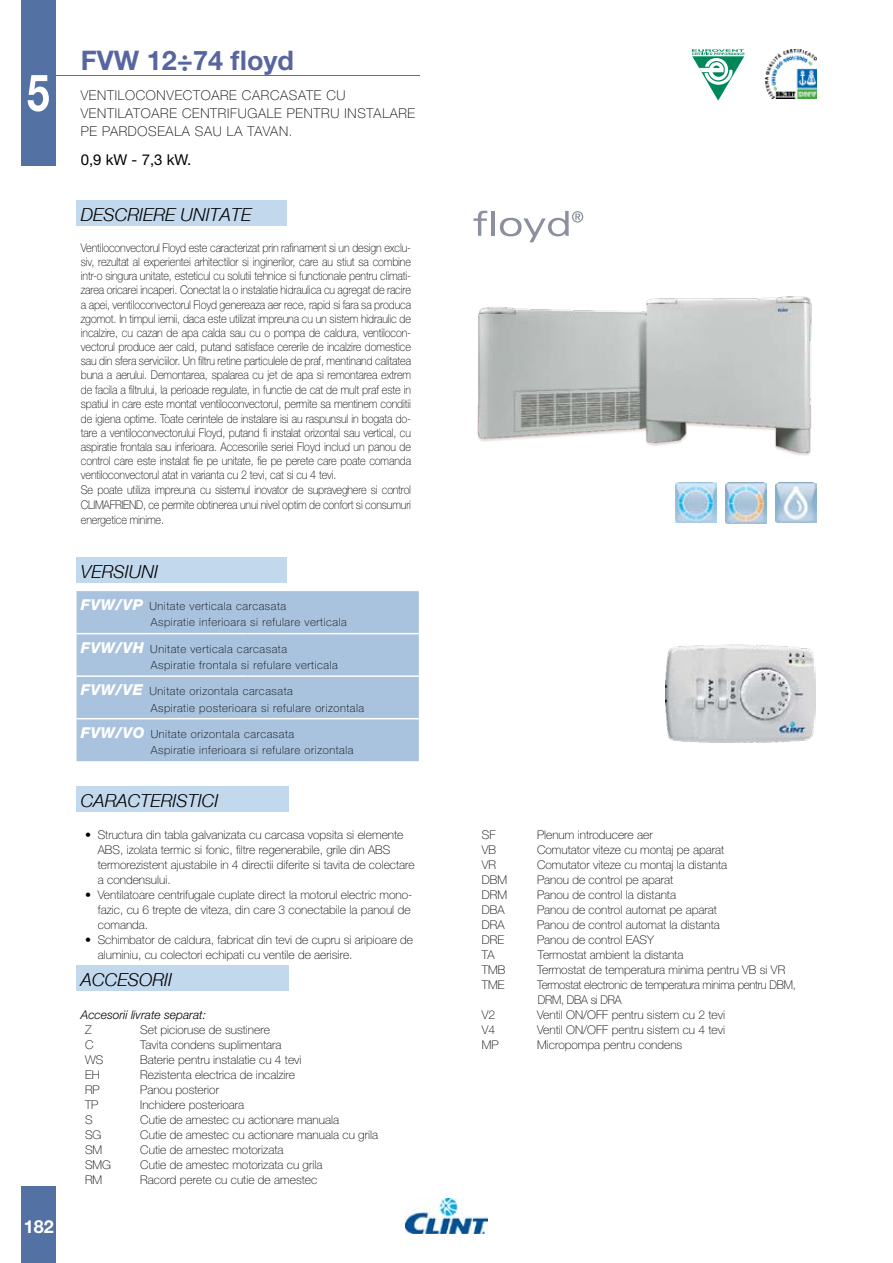
<style>
.page{position:relative;width:893px;height:1263px;background:#fff}
.page>*{position:absolute;margin:0;border:0;box-sizing:border-box;transform-origin:0 0}
.t1{font:700 27px "Helvetica Neue";color:#5866a0}
.t2{font:italic 18px "Helvetica Neue";color:#000}
.t3{font:700 18px "Helvetica Neue";color:#fff}
.t4{font:15px "Helvetica Neue";color:#000}
.t5{font:100 13.5px/18px "Helvetica Neue";letter-spacing:.05em;color:#000}
.t6{font:100 12px/14.4px "Helvetica Neue";letter-spacing:-.01em;color:#000;scale:.9 1}
.t7{font:100 12px/15px "Helvetica Neue";letter-spacing:-.01em;color:#000}
.t8{font:100 12px/15px "Helvetica Neue";letter-spacing:-.01em;color:#000;scale:.95 1}
.t9{font:italic 300 12px "Helvetica Neue";color:#000}
.t10{font:100 11.25px/16.5px "Helvetica Neue";letter-spacing:.05em;color:#000}
.s1{font-weight:800;font-style:italic;font-size:15px;color:#fff}
</style>
<div class="page">
<div style="left:21px;top:0;width:34px;height:166px;background:#5471a4"></div>
<div style="left:21px;top:1186px;width:34px;height:77px;background:#5471a4"></div>
<img style="left:405px;top:1199px;width:83px;height:34px">
<hr style="left:43px;top:75px;width:377px;height:1px;background:#5471a4">
<svg style="left:28px;top:75px;width:21px;height:37px"></svg>
<img style="left:675px;top:482px;width:41px;height:41px">
<img style="left:725px;top:482px;width:41px;height:41px">
<img style="left:775px;top:482px;width:41px;height:41px">
<div style="left:77px;top:591px;width:342px;height:170px;background:#a9c3de"></div>
<hr style="left:77px;top:633px;width:171px;height:1px;background:#fff">
<hr style="left:248px;top:633px;width:171px;height:1px;background:#fff">
<hr style="left:77px;top:675px;width:171px;height:2px;background:#fff">
<hr style="left:248px;top:675px;width:171px;height:2px;background:#fff">
<hr style="left:77px;top:718px;width:171px;height:1px;background:#fff">
<hr style="left:248px;top:718px;width:171px;height:1px;background:#fff">
<img style="left:477px;top:242px;width:335px;height:214px">
<div style="left:77px;top:965px;width:212px;height:26px;background:#c2d8ec"></div>
<svg style="left:473px;top:211px;width:14px;height:25px"></svg>
<hr style="left:491px;top:211px;width:3px;height:25px;background:#8b8f9e">
<svg style="left:500px;top:211px;width:83px;height:31px"></svg>
<svg style="left:692px;top:49px;width:53px;height:52px"></svg>
<img style="left:765px;top:49px;width:51px;height:50px">
<img style="left:666px;top:644px;width:149px;height:98px">
<div style="left:77px;top:200px;width:210px;height:25px;background:#c2d8ec"></div>
<div style="left:77px;top:557px;width:210px;height:26px;background:#c2d8ec"></div>
<div style="left:77px;top:787px;width:212px;height:25px;background:#c2d8ec"></div>
<h2 class="t3" style="left:24px;top:1215px;width:32px">182</h2>
<h1 class="t1" style="left:81px;top:44px;width:215px">FVW 12÷74 floyd</h1>
<p class="t5" style="left:81px;top:86px;width:54px">VENTILoconvectoarecarcasatecu ventilatoare</p>
<p class="t5" style="left:182px;top:104px;width:85px">CENTRIFUGalepentruinstalare</p>
<p class="t5" style="left:81px;top:122px;width:9px">pepardosealasaulatavan</p>
<p class="t5" style="left:289px;top:122px;width:5px">.</p>
<p class="t4" style="left:81px;top:151px;width:112px">0,9 kW - 7,3 kW.</p>
<h2 class="t2" style="left:143px;top:203px;width:108px">ZIONE UNI TÀ</h2>
<h2 class="t2" style="left:81px;top:203px;width:34px">DESCRI</h2>
<h2 class="t2" style="left:143px;top:203px;width:110px">ERE UNI TATE</h2>
<p class="t6" style="left:81px;top:240px;width:369px">Ventiloconvectorul Floyd este caracterizat prin rafinament si un design exclu&shy;siv, rezultat al experientei arhitectilor si inginerilor, care au stiut sa combine intr-o singura unitate, esteticul cu solutii tehnice si functionale pentru climati&shy;zarea oricarei incaperi. Conectat la o instalatie hidraulica cu agregat de racire a apei, ventiloconvectorul Floyd genereaza aer rece, rapid si fara sa produca zgomot. In timpul iernii, daca este utilizat impreuna cu un sistem hidraulic de incalzire, cu cazan de apa calda sau cu o pompa de caldura, ventilocon&shy;vectorul produce aer cald, putand satisface cererile de incalzire domestice sau din sfera serviciilor. Un filtru retine particulele de praf, mentinand calitatea buna a aerului. Demontarea, spalarea cu jet de apa si remontarea extrem de facila a filtrului, la perioade regulate, in functie de cat de mult praf este in spatiul in care este montat ventiloconvectorul, permite sa mentinem conditii de igiena optime. Toate cerintele de instalare isi au raspunsul in bogata do&shy;tare a ventiloconvectorului Floyd, putand fi instalat orizontal sau vertical, cu aspiratie frontala sau inferioara. Accesoriile seriei Floyd includ un panou de control care este instalat fie pe unitate, fie pe perete care poate comanda ventiloconvectorul atat in varianta cu 2 tevi, cat si cu 4 tevi.<br>Se poate utiliza impreuna cu sistemul inovator de supraveghere si control CLIMAFRIEND, ce permite obtinerea unui nivel optim de confort si consumuri energetice minime.</p>
<h2 class="t2" style="left:81px;top:561px;width:79px">VERSIUNI</h2>
<h2 class="t2" style="left:129px;top:561px;width:14px">O</h2>
<p class="t10" style="left:151px;top:597px;width:197px;text-indent:-70px"><span class="s1">FVW/VP</span> Unitate verticala carcasata<br>Aspiratie inferioara si refulare verticala</p>
<p class="t10" style="left:151px;top:640px;width:188px;text-indent:-70px"><span class="s1">FVW/VH</span> Unitate verticala carcasata<br>Aspiratie frontala si refulare verticala</p>
<p class="t10" style="left:151px;top:683px;width:215px;text-indent:-70px"><span class="s1">FVW/VE</span> Unitate orizontala carcasata<br>Aspiratie posterioara si refulare orizontala</p>
<p class="t10" style="left:151px;top:726px;width:204px;text-indent:-70px"><span class="s1">FVW/VO</span> Unitate orizontala carcasata<br>Aspiratie inferioara si refulare orizontala</p>
<h2 class="t2" style="left:81px;top:790px;width:13px">CARAC</h2>
<h2 class="t2" style="left:140px;top:790px;width:66px">TERIS TICI</h2>
<h2 class="t2" style="left:81px;top:790px;width:13px">A</h2>
<h2 class="t2" style="left:128px;top:790px;width:109px">TTERIS TIC HE</h2>
<p class="t7" style="left:98px;top:827px;width:318px;text-indent:-13px">• Structura din tabla galvanizata cu carcasa vopsita si elemente ABS, izolata termic si fonic, filtre regenerabile, grile din ABS termorezistent ajustabile in 4 directii diferite si tavita de colectare a condensului.</p>
<p class="t7" style="left:98px;top:887px;width:316px;text-indent:-13px">• Ventilatoare centrifugale cuplate direct la motorul electric mono&shy;fazic, cu 6 trepte de viteza, din care 3 conectabile la panoul de comanda.</p>
<p class="t7" style="left:98px;top:932px;width:317px;text-indent:-13px">• Schimbator de caldura, fabricat din tevi de cupru si aripioare de aluminiu, cu colectori echipati cu ventile de aerisire.</p>
<h2 class="t2" style="left:81px;top:969px;width:93px">ACCESORII</h2>
<p class="t9" style="left:81px;top:1007px;width:127px">Accesorii livrate separat:</p>
<p class="t7" style="left:85px;top:1022px;width:8px">Z</p>
<p class="t7" style="left:140px;top:1022px;width:131px">Set picioruse de sustinere</p>
<p class="t7" style="left:85px;top:1037px;width:10px">C</p>
<p class="t7" style="left:140px;top:1037px;width:143px">Tavita condens suplimentara</p>
<p class="t7" style="left:85px;top:1052px;width:20px">WS</p>
<p class="t7" style="left:140px;top:1052px;width:163px">Baterie pentru instalatie cu 4 tevi</p>
<p class="t7" style="left:85px;top:1067px;width:16px">EH</p>
<p class="t7" style="left:140px;top:1067px;width:156px">Rezistenta electrica de incalzire</p>
<p class="t7" style="left:85px;top:1082px;width:16px">RP</p>
<p class="t7" style="left:140px;top:1082px;width:80px">Panou posterior</p>
<p class="t7" style="left:85px;top:1097px;width:15px">TP</p>
<p class="t7" style="left:140px;top:1097px;width:105px">Inchidere posterioara</p>
<p class="t7" style="left:85px;top:1112px;width:9px">S</p>
<p class="t7" style="left:140px;top:1112px;width:200px">Cutie de amestec cu actionare manuala</p>
<p class="t7" style="left:85px;top:1127px;width:18px">SG</p>
<p class="t7" style="left:140px;top:1127px;width:239px">Cutie de amestec cu actionare manuala cu grila</p>
<p class="t7" style="left:85px;top:1142px;width:19px">SM</p>
<p class="t7" style="left:140px;top:1142px;width:145px">Cutie de amestec motorizata</p>
<p class="t7" style="left:85px;top:1157px;width:28px">SMG</p>
<p class="t7" style="left:140px;top:1157px;width:184px">Cutie de amestec motorizata cu grila</p>
<p class="t7" style="left:85px;top:1172px;width:19px">RM</p>
<p class="t7" style="left:140px;top:1172px;width:178px">Racord perete cu cutie de amestec</p>
<p class="t7" style="left:482px;top:827px;width:15px">SF</p>
<p class="t7" style="left:537px;top:827px;width:117px">Plenum introducere aer</p>
<p class="t7" style="left:482px;top:842px;width:16px">VB</p>
<p class="t7" style="left:537px;top:842px;width:189px">Comutator viteze cu montaj pe aparat</p>
<p class="t7" style="left:482px;top:857px;width:16px">VR</p>
<p class="t7" style="left:537px;top:857px;width:192px">Comutator viteze cu montaj la distanta</p>
<p class="t7" style="left:482px;top:872px;width:27px">DBM</p>
<p class="t7" style="left:537px;top:872px;width:138px">Panou de control pe aparat</p>
<p class="t7" style="left:482px;top:887px;width:27px">DRM</p>
<p class="t7" style="left:537px;top:887px;width:140px">Panou de control la distanta</p>
<p class="t7" style="left:482px;top:902px;width:24px">DBA</p>
<p class="t7" style="left:537px;top:902px;width:181px">Panou de control automat pe aparat</p>
<p class="t7" style="left:482px;top:917px;width:24px">DRA</p>
<p class="t7" style="left:537px;top:917px;width:184px">Panou de control automat la distanta</p>
<p class="t7" style="left:482px;top:932px;width:24px">DRE</p>
<p class="t7" style="left:537px;top:932px;width:118px">Panou de control EASY</p>
<p class="t7" style="left:482px;top:947px;width:14px">TA</p>
<p class="t7" style="left:538px;top:947px;width:147px">Termostat ambient la distanta</p>
<p class="t7" style="left:482px;top:962px;width:25px">TMB</p>
<p class="t7" style="left:537px;top:962px;width:250px">Termostat de temperatura minima pentru VB si VR</p>
<p class="t7" style="left:482px;top:977px;width:24px">TME</p>
<p class="t8" style="left:537px;top:977px;width:274px">Termostat electronic de temperatura minima pentru DBM,<br>DRM, DBA si DRA</p>
<p class="t7" style="left:482px;top:1007px;width:15px">V2</p>
<p class="t7" style="left:537px;top:1007px;width:190px">Ventil ON/OFF pentru sistem cu 2 tevi</p>
<p class="t7" style="left:482px;top:1022px;width:15px">V4</p>
<p class="t7" style="left:537px;top:1022px;width:190px">Ventil ON/OFF pentru sistem cu 4 tevi</p>
<p class="t7" style="left:482px;top:1037px;width:18px">MP</p>
<p class="t7" style="left:537px;top:1037px;width:147px">Micropompa pentru condens</p>
</div>
